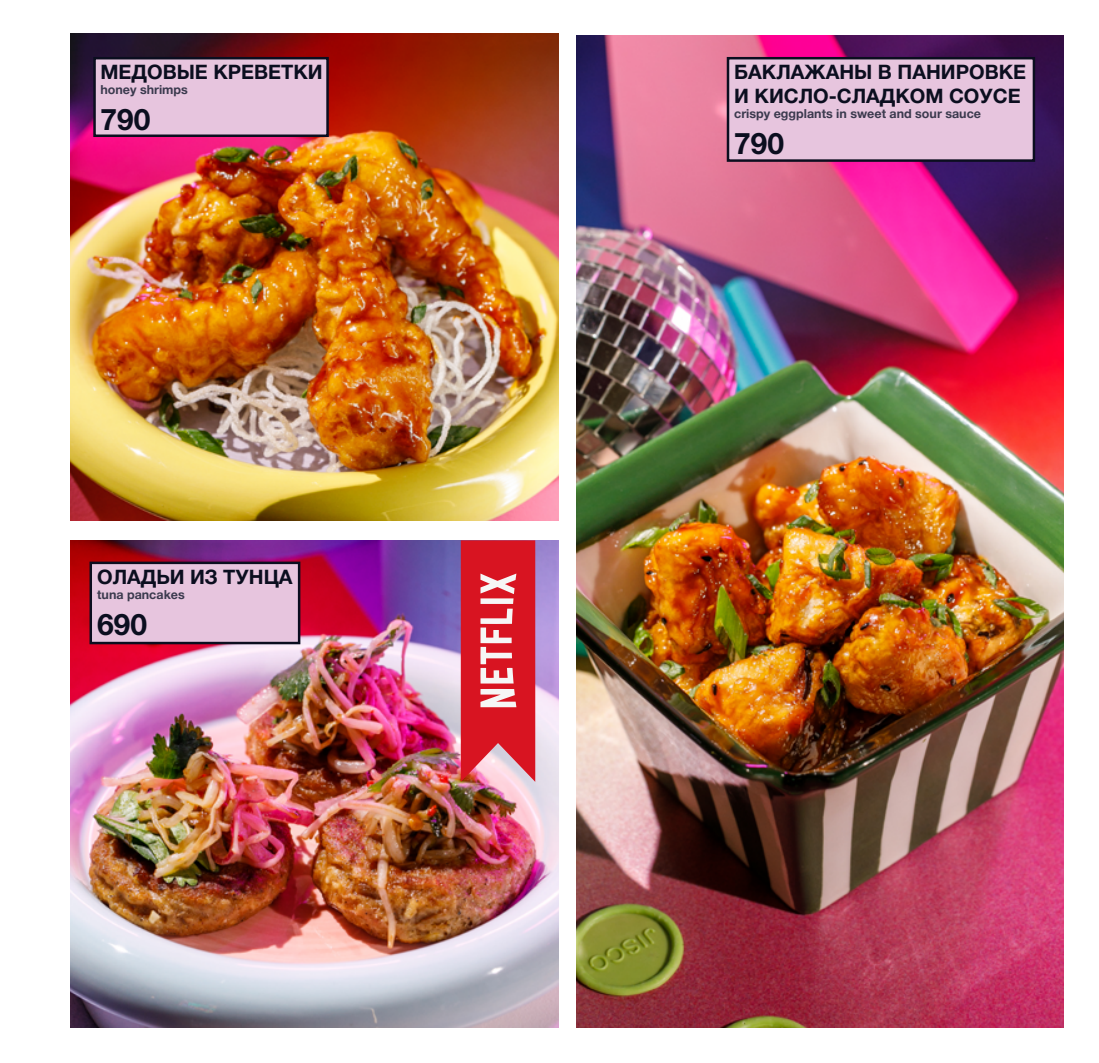
<style>
.page{position:relative;width:1099px;height:1063px;background:#fff}
.page>*{position:absolute;margin:0;border:0;box-sizing:border-box;transform-origin:0 0}
.t1{font:700 30px "Helvetica Neue Cyr";color:#0b0e1f}
.t2{font:700 20px/24px "Helvetica Neue Cyr";color:#0b0e1f}
.t3{font:700 12.5px "Helvetica Neue Cyr";color:#3b3a4e}
</style>
<div class="page">
<img style="left:576px;top:35px;width:487px;height:993px">
<img style="left:71px;top:33px;width:487px;height:488px">
<img style="left:71px;top:540px;width:487px;height:488px">
<svg style="left:461px;top:540px;width:74px;height:242px;background:#dc3d49"></svg>
<div style="left:89px;top:562px;width:211px;height:82px;background:#e7c5de;border:2px solid #0b0e1f"></div>
<div style="left:93px;top:57px;width:236px;height:80px;background:#e7c5de;border:2px solid #0b0e1f"></div>
<div style="left:726px;top:57px;width:309px;height:105px;background:#e7c5de;border:2px solid #0b0e1f"></div>
<p class="t2" style="left:100px;top:60px;width:224px">МЕДОВЫЕ КРЕВЕТКИ</p>
<p class="t3" style="left:100px;top:83px;width:89px">honey shrimps</p>
<h1 class="t1" style="left:100px;top:103px;width:52px">790</h1>
<p class="t2" style="left:97px;top:565px;width:197px">ОЛАДЬИ ИЗ ТУНЦА</p>
<p class="t3" style="left:97px;top:587px;width:89px">tuna pancakes</p>
<h1 class="t1" style="left:97px;top:608px;width:52px">690</h1>
<p class="t2" style="left:734px;top:60px;width:293px">БАКЛАЖАНЫ В ПАНИРОВКЕ<br>И КИСЛО-СЛАДКОМ СОУСЕ</p>
<p class="t3" style="left:734px;top:107px;width:248px">crispy eggplants in sweet and sour sauce</p>
<h1 class="t1" style="left:734px;top:127px;width:52px">790</h1>
</div>
